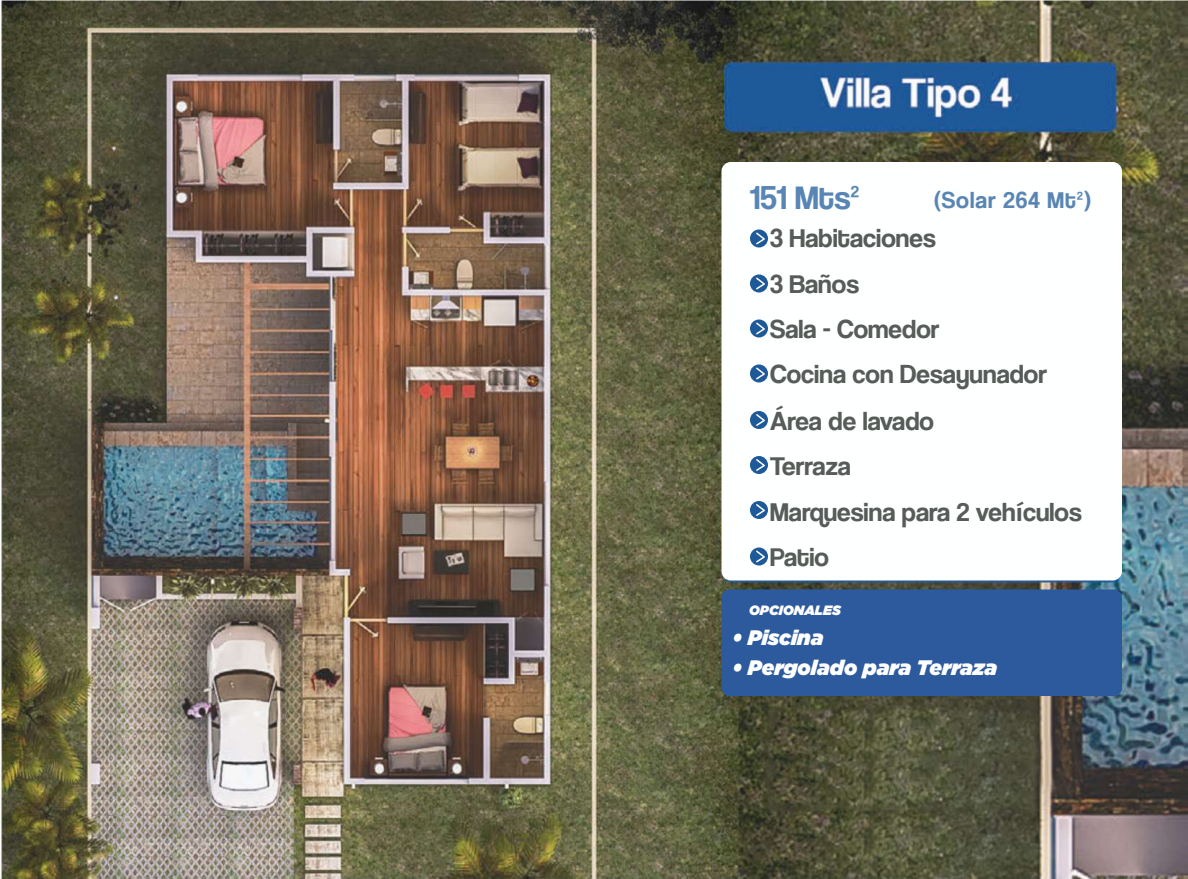
<style>
.page{position:relative;width:1188px;height:879px;background:#fff}
.page>*{position:absolute;margin:0;border:0;box-sizing:border-box;transform-origin:0 0}
.t1{font:34.2px "Coolvetica Rg";color:rgb(30 90 153/.74)}
.t2{font:27px/45.6px "Coolvetica Rg";color:#585c59}
.t3{font:24px "Coolvetica Rg";letter-spacing:.04em;color:rgb(30 90 153/.74)}
.t4{font:italic 900 21px "Gotham";color:#feffff}
.t5{font:italic 900 13.5px "Gotham";color:#feffff}
</style>
<div class="page">
<img style="left:0;top:0;width:1188px;height:879px">
<div style="left:721px;top:590px;width:401px;height:106px;background:#2d599d;border-radius:8px"></div>
<div style="left:722px;top:162px;width:400px;height:418px;background:#feffff;border-radius:9px"></div>
<div style="left:750px;top:230px;width:18px;height:18px;background:#1e5a99;border-radius:50%"></div>
<svg style="left:756px;top:231px;width:11px;height:15px"></svg>
<div style="left:750px;top:274px;width:18px;height:18px;background:#1e5a99;border-radius:50%"></div>
<svg style="left:756px;top:276px;width:11px;height:15px"></svg>
<div style="left:750px;top:320px;width:18px;height:18px;background:#1e5a99;border-radius:50%"></div>
<svg style="left:756px;top:321px;width:11px;height:15px"></svg>
<div style="left:750px;top:364px;width:18px;height:18px;background:#1e5a99;border-radius:50%"></div>
<svg style="left:756px;top:366px;width:11px;height:15px"></svg>
<div style="left:750px;top:411px;width:18px;height:18px;background:#1e5a99;border-radius:50%"></div>
<svg style="left:756px;top:413px;width:11px;height:14px"></svg>
<div style="left:750px;top:456px;width:18px;height:18px;background:#1e5a99;border-radius:50%"></div>
<svg style="left:756px;top:458px;width:11px;height:14px"></svg>
<div style="left:750px;top:501px;width:18px;height:18px;background:#1e5a99;border-radius:50%"></div>
<svg style="left:756px;top:503px;width:11px;height:14px"></svg>
<div style="left:750px;top:548px;width:18px;height:18px;background:#1e5a99;border-radius:50%"></div>
<svg style="left:756px;top:549px;width:11px;height:15px"></svg>
<p class="t1" style="left:750px;top:178px;width:111px">151 Mts²</p>
<p class="t3" style="left:933px;top:186px;width:161px">(Solar 264 Mt²)</p>
<p class="t2" style="left:770px;top:215px;width:167px">3 Habitaciones</p>
<p class="t2" style="left:770px;top:260px;width:313px">3 Baños<br>Sala - Comedor<br>Cocina con Desayunador<br>Área de lavado<br>Terraza<br>Marquesina para 2 vehículos<br>Patio</p>
<p class="t5" style="left:749px;top:601px;width:93px">OPCIONALES</p>
<p class="t4" style="left:732px;top:623px;width:93px">• Piscina</p>
<p class="t4" style="left:732px;top:653px;width:267px">• Pergolado para Terraza</p>
</div>
